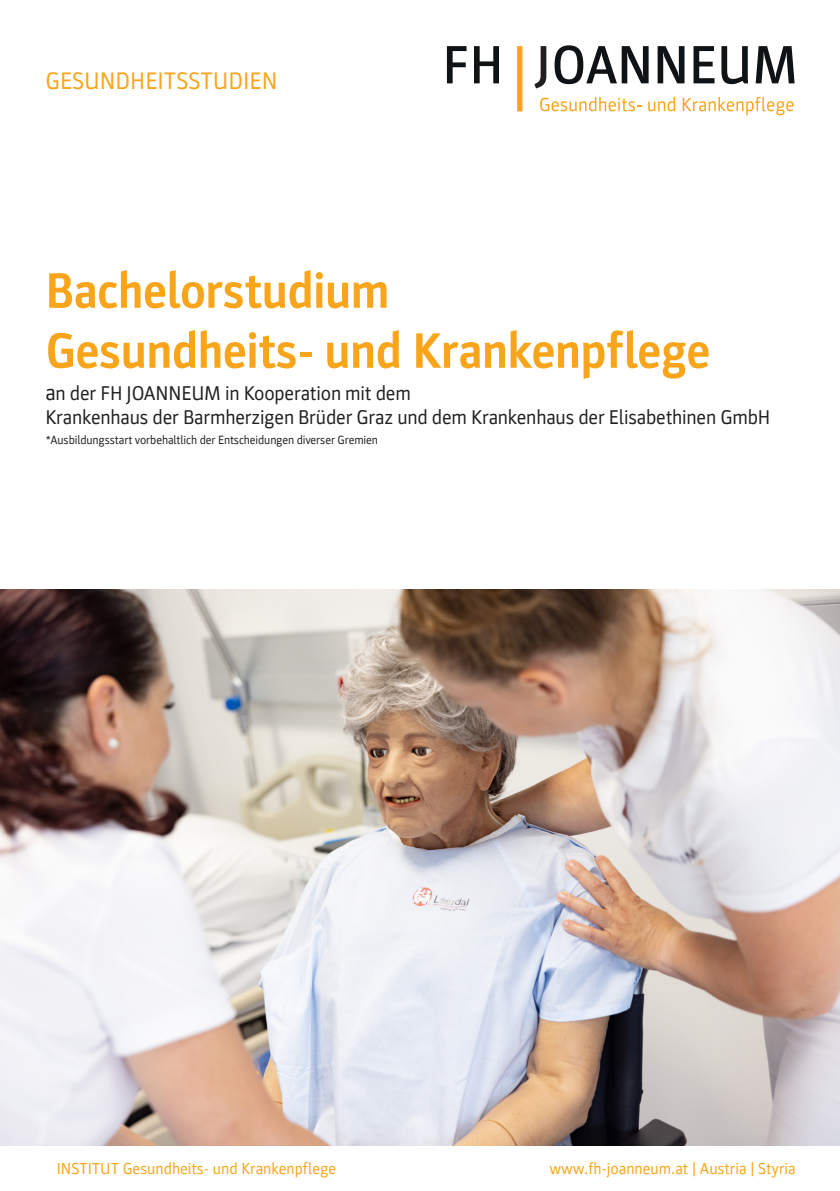
<style>
.page{position:relative;width:840px;height:1191px;background:#fff}
.page>*{position:absolute;margin:0;border:0;box-sizing:border-box;transform-origin:0 0}
.Fließtext_Parka{font:700 50px/60px "Parka";letter-spacing:-.01em;color:#f9a51b}
.Überschrift_klein{font:24px "Parka";color:#f9a51b}
.Fließtext_Parka-2{font:20px/24px "Parka";letter-spacing:-.01em;color:#231f20}
.t1{font:16px "Parka";color:#f9a51b}
.Fließtext_Parka-3{font:12px "Parka";letter-spacing:-.01em;color:#231f20}
.s1{font-size:22px}
</style>
<div class="page">
<img style="left:0;top:590px;width:839px;height:555px">
<svg style="left:446px;top:46px;width:20px;height:37px"></svg>
<svg style="left:474px;top:46px;width:24px;height:37px"></svg>
<svg style="left:517px;top:46px;width:5px;height:65px"></svg>
<svg style="left:554px;top:45px;width:94px;height:39px"></svg>
<svg style="left:657px;top:46px;width:27px;height:37px"></svg>
<svg style="left:693px;top:46px;width:21px;height:37px"></svg>
<svg style="left:721px;top:46px;width:26px;height:38px"></svg>
<svg style="left:755px;top:46px;width:39px;height:37px"></svg>
<svg style="left:534px;top:46px;width:12px;height:42px"></svg>
<svg style="left:540px;top:97px;width:100px;height:14px"></svg>
<svg style="left:648px;top:97px;width:26px;height:14px"></svg>
<svg style="left:682px;top:97px;width:111px;height:18px"></svg>
<p class="Überschrift_klein" style="left:45px;top:68px;width:233px">GESUNDHEITSSTUDIEN</p>
<p class="Fließtext_Parka" style="left:45px;top:261px;width:666px">Bachelorstudium<br>Gesundheits- und Krankenpflege</p>
<p class="Fließtext_Parka-2" style="left:45px;top:381px;width:726px"><span class="s1">a</span>n der FH JOANNEUM in Kooperation mit dem<br>Krankenhaus der Barmherzigen Brüder Graz und dem Krankenhaus der Elisabethinen GmbH</p>
<p class="Fließtext_Parka-3" style="left:45px;top:433px;width:334px">*Ausbildungsstart vorbehaltlich der Entscheidungen diverser Gremien</p>
<p class="t1" style="left:57px;top:1159px;width:281px">INSTITUT Gesundheits- und Krankenpflege</p>
<p class="t1" style="left:549px;top:1159px;width:247px">www.fh-joanneum.at | Austria | Styria</p>
</div>
